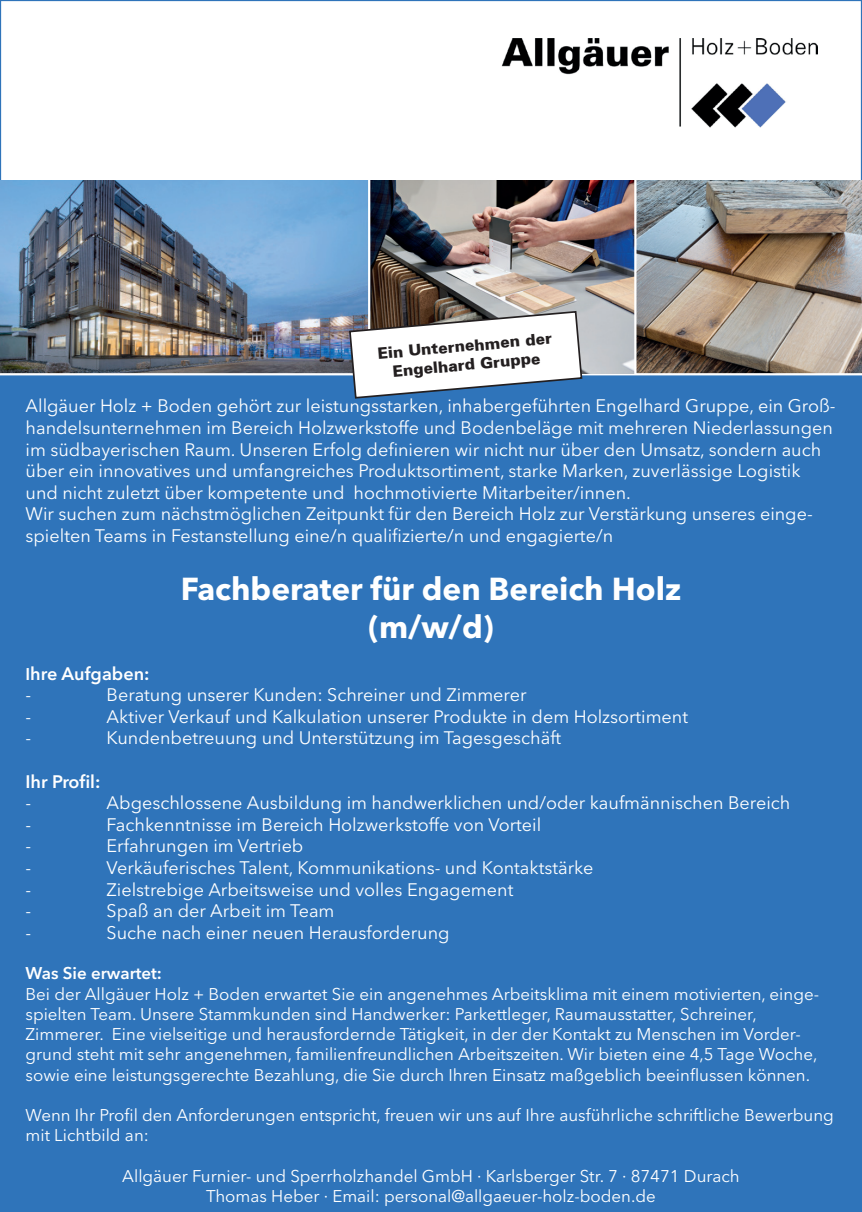
<style>
.page{position:relative;width:862px;height:1212px;background:#fff}
.page>*{position:absolute;margin:0;border:0;box-sizing:border-box;transform-origin:0 0}
.t1{font:700 31.5px/37.8px "Avenir Next LT Pro";color:#fff;text-align:center}
.t2{font:18px/21.6px "Avenir Next LT Pro";color:#fff}
.t3{font:600 18px/21.6px "Avenir Next LT Pro";color:#fff}
.t4{font:16.88px/20.2px "Avenir Next LT Pro";color:#fff}
.t5{font:600 16.88px "Avenir Next LT Pro";color:#fff}
.t6{font:900 15.75px/18.9px "Zurich BT";color:#231f20;text-align:center}
.s1{font-size:16.88px}
.s2{font-weight:400}
</style>
<div class="page">
<div style="left:0;top:352px;width:861px;height:860px;background:#2f74ba"></div>
<img style="left:501px;top:38px;width:316px;height:90px">
<img style="left:0;top:180px;width:368px;height:193px">
<img style="left:370px;top:180px;width:491px;height:193px">
<hr style="left:0;top:373px;width:861px;height:2px;background:#fff">
<hr style="left:634px;top:162px;width:2px;height:212px;background:#fff">
<svg style="left:348px;top:310px;width:235px;height:89px"></svg>
<p class="t6" style="left:377px;top:344px;width:176px;rotate:-5deg">Ein Unternehmen der<br>Engelhard Gruppe</p>
<p class="t2" style="left:26px;top:395px;width:811px">Allgäuer Holz + Boden gehört zur leistungsstarken, inhabergeführten Engelhard Gruppe, ein Groß&shy;handelsunternehmen im Bereich Holzwerkstoffe und Bodenbeläge mit mehreren Niederlassungen im südbayerischen Raum. Unseren Erfolg definieren wir nicht nur über den Umsatz, sondern auch über ein innovatives und umfangreiches Produktsortiment, starke Marken, zuverlässige Logistik und nicht zuletzt über kompetente und hochmotivierte Mitarbeiter/innen.<br>Wir suchen zum nächstmöglichen Zeitpunkt für den Bereich Holz zur Verstärkung unseres einge&shy;spielten Teams in Festanstellung eine/n qualifizierte/n und engagierte/n</p>
<h1 class="t1" style="left:181px;top:570px;width:501px">Fachberater für den Bereich Holz (m/w/d)</h1>
<p class="t3" style="left:26px;top:662px;width:125px"><span class="s1">I</span>hre Aufgaben: <span class="s2">-</span></p>
<p class="t2" style="left:107px;top:684px;width:421px">Beratung unserer Kunden: Schreiner und Zimmerer</p>
<p class="t2" style="left:26px;top:706px;width:7px">-</p>
<p class="t2" style="left:107px;top:706px;width:582px">Aktiver Verkauf und Kalkulation unserer Produkte in dem Holzsortiment</p>
<p class="t2" style="left:26px;top:727px;width:7px">-</p>
<p class="t2" style="left:107px;top:727px;width:456px">Kundenbetreuung und Unterstützung im Tagesgeschäft</p>
<p class="t3" style="left:26px;top:770px;width:76px">Ihr Profil:</p>
<p class="t2" style="left:26px;top:792px;width:7px">-</p>
<p class="t2" style="left:107px;top:792px;width:684px">Abgeschlossene Ausbildung im handwerklichen und/oder kaufmännischen Bereich</p>
<p class="t2" style="left:26px;top:814px;width:7px">-</p>
<p class="t2" style="left:107px;top:814px;width:436px">Fachkenntnisse im Bereich Holzwerkstoffe von Vorteil</p>
<p class="t2" style="left:26px;top:835px;width:7px">-</p>
<p class="t2" style="left:107px;top:835px;width:198px">Erfahrungen im Vertrieb</p>
<p class="t2" style="left:26px;top:857px;width:7px">-</p>
<p class="t2" style="left:107px;top:857px;width:488px">Verkäuferisches Talent, Kommunikations- und Kontaktstärke</p>
<p class="t2" style="left:26px;top:878px;width:7px">-</p>
<p class="t2" style="left:107px;top:878px;width:408px">Zielstrebige Arbeitsweise und volles Engagement</p>
<p class="t2" style="left:26px;top:900px;width:7px">-</p>
<p class="t2" style="left:107px;top:900px;width:229px">Spaß an der Arbeit im Team</p>
<p class="t2" style="left:26px;top:922px;width:7px">-</p>
<p class="t2" style="left:107px;top:922px;width:344px">Suche nach einer neuen Herausforderung</p>
<p class="t5" style="left:26px;top:963px;width:138px">Was Sie erwartet:</p>
<p class="t4" style="left:26px;top:984px;width:794px">Bei der Allgäuer Holz + Boden erwartet Sie ein angenehmes Arbeitsklima mit einem motivierten, einge&shy;spielten Team. Unsere Stammkunden sind Handwerker: Parkettleger, Raumausstatter, Schreiner, Zimmerer. Eine vielseitige und herausfordernde Tätigkeit, in der der Kontakt zu Menschen im Vorder&shy;grund steht mit sehr angenehmen, familienfreundlichen Arbeitszeiten. Wir bieten eine 4,5 Tage Woche, sowie eine leistungsgerechte Bezahlung, die Sie durch Ihren Einsatz maßgeblich beeinflussen können.</p>
<p class="t4" style="left:26px;top:1105px;width:809px">Wenn Ihr Profil den Anforderungen entspricht, freuen wir uns auf Ihre ausführliche schriftliche Bewerbung mit Lichtbild an:</p>
<p class="t4" style="left:122px;top:1166px;width:618px;text-align:center">Allgäuer Furnier- und Sperrholzhandel GmbH ∙ Karlsberger Str. 7 ∙ 87471 Durach<br>Thomas Heber · Email: personal@allgaeuer-holz-boden.de</p>
</div>
